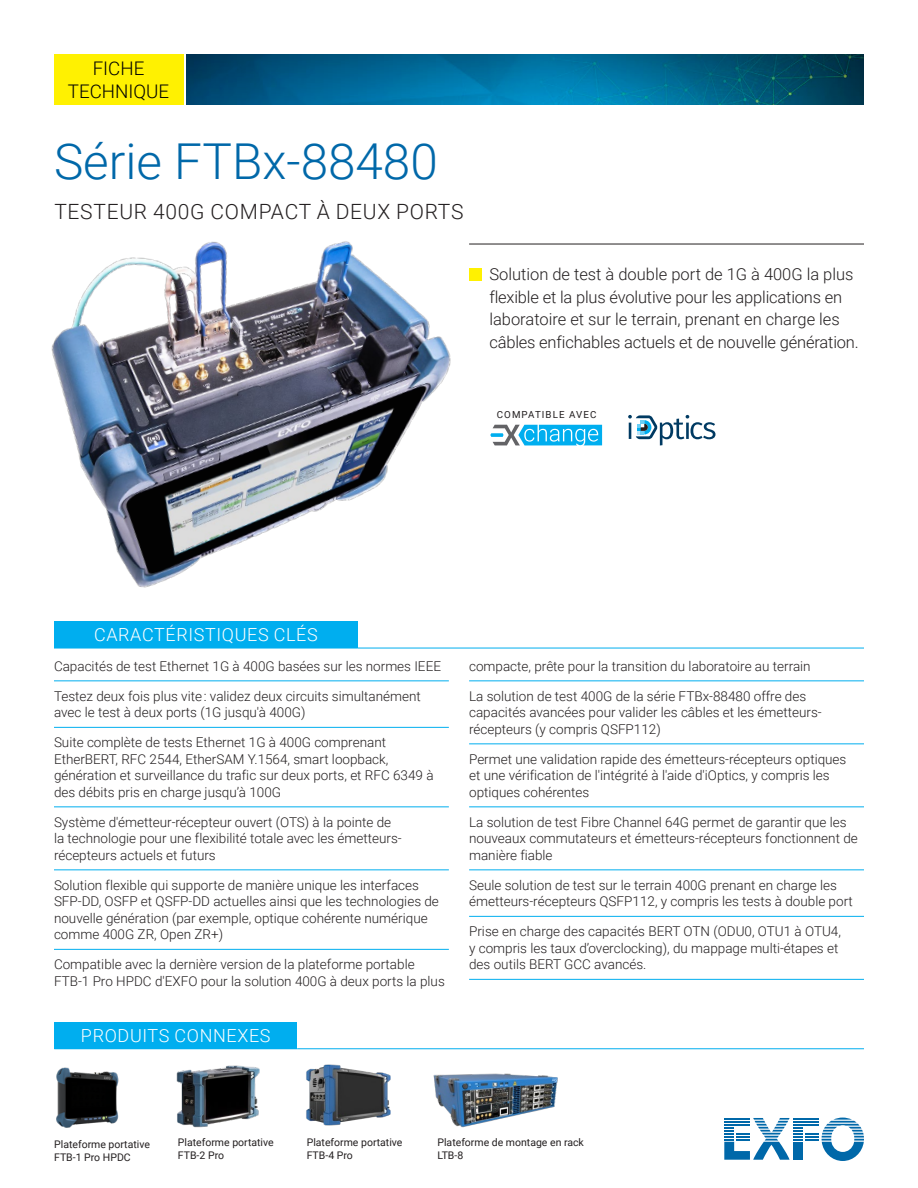
<style>
.page{position:relative;width:918px;height:1188px;background:#fff}
.page>*{position:absolute;margin:0;border:0;box-sizing:border-box;transform-origin:0 0}
.t1{font:300 49.5px "Roboto";color:#0068a9}
.t2{font:300 21px "Roboto";letter-spacing:.035em;color:#231f20}
.t3{font:300 18.75px/22.5px "Roboto";color:#010203;text-align:center}
.t4{font:300 18px "Roboto";letter-spacing:.035em;color:#fff}
.t5{font:300 16.5px/22.5px "Roboto";letter-spacing:-.01em;color:#231f20}
.t6{font:300 13.5px/16.5px "Roboto";color:#231f20}
.t7{font:10.5px/13.5px "Roboto";color:#231f20}
.t8{font:9.75px "Roboto";letter-spacing:.11em;color:#231f20}
</style>
<div class="page">
<img style="left:187px;top:54px;width:677px;height:51px">
<div style="left:54px;top:54px;width:129px;height:51px;background:#fff101"></div>
<svg style="left:724px;top:1118px;width:140px;height:43px"></svg>
<hr style="left:724px;top:1124px;width:26px;height:2px;background:#0068a9">
<hr style="left:54px;top:681px;width:395px;height:1px;background:#00aeef">
<hr style="left:54px;top:727px;width:395px;height:1px;background:#00aeef">
<hr style="left:54px;top:807px;width:395px;height:1px;background:#00aeef">
<hr style="left:54px;top:870px;width:395px;height:1px;background:#00aeef">
<hr style="left:54px;top:949px;width:395px;height:1px;background:#00aeef">
<hr style="left:469px;top:681px;width:395px;height:1px;background:#00aeef">
<hr style="left:469px;top:744px;width:395px;height:1px;background:#00aeef">
<hr style="left:469px;top:807px;width:395px;height:1px;background:#00aeef">
<hr style="left:469px;top:870px;width:395px;height:1px;background:#00aeef">
<hr style="left:469px;top:916px;width:395px;height:1px;background:#00aeef">
<hr style="left:469px;top:979px;width:395px;height:1px;background:#00aeef">
<div style="left:54px;top:621px;width:304px;height:27px;background:#00aeef"></div>
<hr style="left:54px;top:648px;width:304px;height:1px;background:#00aeef">
<hr style="left:358px;top:648px;width:506px;height:1px;background:#00aeef">
<img style="left:56px;top:1067px;width:63px;height:61px">
<img style="left:433px;top:1073px;width:125px;height:55px">
<hr style="left:469px;top:244px;width:395px;height:1px;background:#231f20">
<div style="left:469px;top:268px;width:13px;height:13px;background:#fff101"></div>
<div style="left:54px;top:1022px;width:243px;height:27px;background:#00aeef"></div>
<hr style="left:54px;top:1049px;width:243px;height:1px;background:#00aeef">
<hr style="left:297px;top:1049px;width:567px;height:1px;background:#00aeef">
<img style="left:51px;top:241px;width:419px;height:347px">
<img style="left:306px;top:1064px;width:85px;height:62px">
<img style="left:176px;top:1065px;width:84px;height:63px">
<svg style="left:628px;top:415px;width:87px;height:31px"></svg>
<svg style="left:490px;top:425px;width:112px;height:20px"></svg>
<h3 class="t3" style="left:68px;top:57px;width:103px">FICHE<br>TECHNIQUE</h3>
<h1 class="t1" style="left:54px;top:127px;width:385px">Série FTBx-88480</h1>
<h2 class="t2" style="left:54px;top:197px;width:411px">TESTEUR 400G COMPACT À DEUX PORTS</h2>
<p class="t5" style="left:489px;top:263px;width:371px">Solution de test à double port de 1G à 400G la plus flexible et la plus évolutive pour les applications en laboratoire et sur le terrain, prenant en charge les câbles enfichables actuels et de nouvelle génération.</p>
<p class="t8" style="left:497px;top:408px;width:101px">COMPATIBLE AVEC</p>
<h3 class="t4" style="left:94px;top:622px;width:225px">CARACTÉRISTIQUES CLÉS</h3>
<p class="t6" style="left:54px;top:657px;width:389px">Capacités de test Ethernet 1G à 400G basées sur les normes IEEE</p>
<p class="t6" style="left:54px;top:687px;width:368px">Testez deux fois plus vite : validez deux circuits simultanément avec le test à deux ports (1G jusqu'à 400G)</p>
<p class="t6" style="left:54px;top:734px;width:381px">Suite complète de tests Ethernet 1G à 400G comprenant EtherBERT, RFC 2544, EtherSAM Y.1564, smart loopback, génération et surveillance du trafic sur deux ports, et RFC 6349 à des débits pris en charge jusqu’à 100G</p>
<p class="t6" style="left:54px;top:813px;width:349px">Système d'émetteur-récepteur ouvert (OTS) à la pointe de la technologie pour une flexibilité totale avec les émetteurs&shy;récepteurs actuels et futurs</p>
<p class="t6" style="left:54px;top:876px;width:386px">Solution flexible qui supporte de manière unique les interfaces SFP-DD, OSFP et QSFP-DD actuelles ainsi que les technologies de nouvelle génération (par exemple, optique cohérente numérique comme 400G ZR, Open ZR+)</p>
<p class="t6" style="left:54px;top:956px;width:392px">Compatible avec la dernière version de la plateforme portable<br>FTB-1 Pro HPDC d'EXFO pour la solution 400G à deux ports la plus</p>
<h3 class="t4" style="left:81px;top:1023px;width:191px">PRODUITS CONNEXES</h3>
<p class="t6" style="left:469px;top:657px;width:343px">compacte, prête pour la transition du laboratoire au terrain</p>
<p class="t6" style="left:469px;top:687px;width:354px">La solution de test 400G de la série FTBx-88480 offre des capacités avancées pour valider les câbles et les émetteurs&shy;récepteurs (y compris QSFP112)</p>
<p class="t6" style="left:469px;top:750px;width:379px">Permet une validation rapide des émetteurs-récepteurs optiques et une vérification de l'intégrité à l'aide d'iOptics, y compris les optiques cohérentes</p>
<p class="t6" style="left:469px;top:813px;width:390px">La solution de test Fibre Channel 64G permet de garantir que les nouveaux commutateurs et émetteurs-récepteurs fonctionnent de manière fiable</p>
<p class="t6" style="left:469px;top:876px;width:385px">Seule solution de test sur le terrain 400G prenant en charge les émetteurs-récepteurs QSFP112, y compris les tests à double port</p>
<p class="t6" style="left:469px;top:923px;width:373px">Prise en charge des capacités BERT OTN (ODU0, OTU1 à OTU4, y compris les taux d’overclocking), du mappage multi-étapes et des outils BERT GCC avancés.</p>
<p class="t7" style="left:178px;top:1135px;width:97px">Plateforme portative<br>FTB-2 Pro</p>
<p class="t7" style="left:307px;top:1135px;width:97px">Plateforme portative<br>FTB-4 Pro</p>
<p class="t7" style="left:54px;top:1137px;width:97px">Plateforme portative<br>FTB-1 Pro HPDC</p>
<p class="t7" style="left:437px;top:1135px;width:148px">Plateforme de montage en rack<br>LTB-8</p>
</div>
